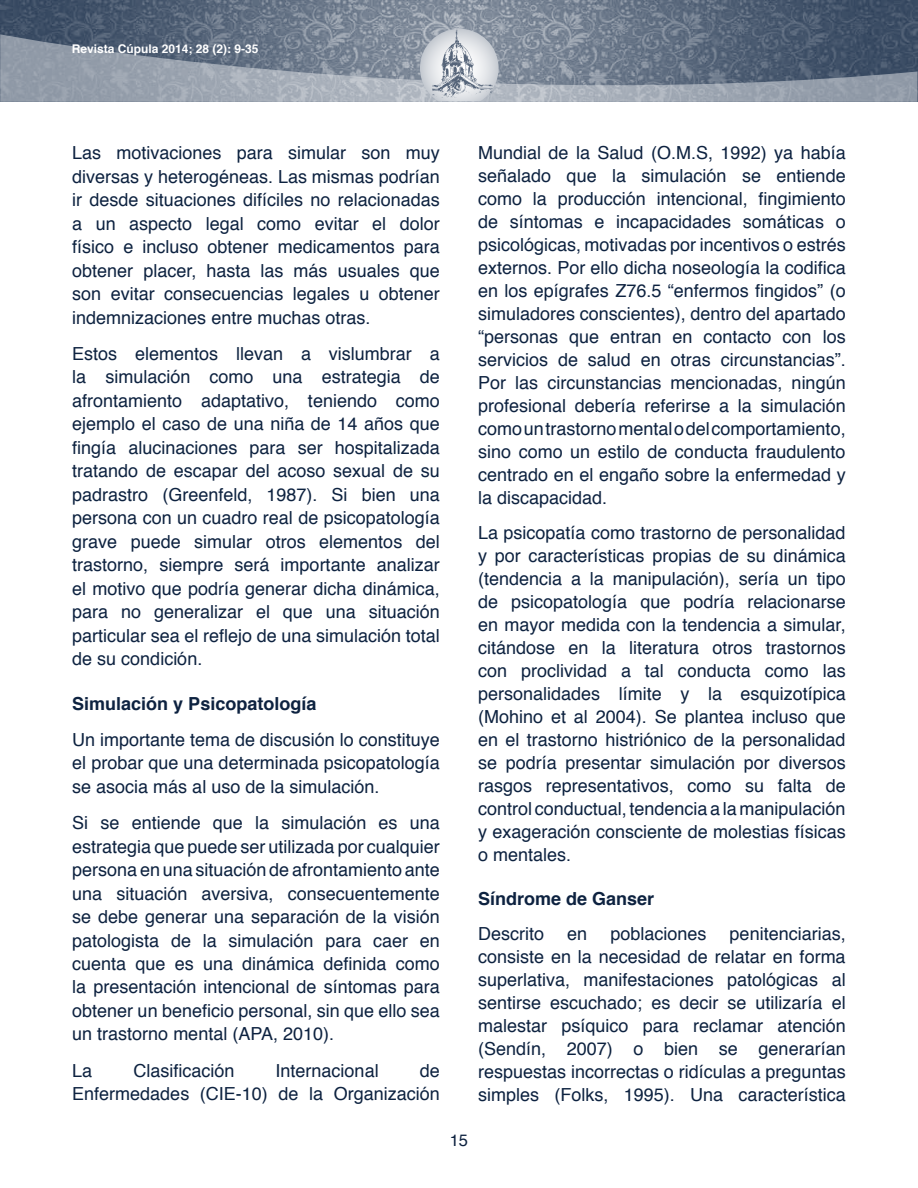
<style>
.page{position:relative;width:918px;height:1188px;background:#fff}
.page>*{position:absolute;margin:0;border:0;box-sizing:border-box;transform-origin:0 0}
.t1{font:18px/23px "Helvetica";color:#0d2240;text-align:justify}
.t2{font:700 18px "Helvetica";color:#0d2240}
.t3{font:16.5px "Helvetica";color:#0d2240}
.t4{font:700 12px "Helvetica";color:#fff}
</style>
<div class="page">
<img style="left:0;top:0;width:918px;height:102px">
<svg style="left:0;top:34px;width:918px;height:67px;background:#7d8898"></svg>
<svg style="left:420px;top:29px;width:79px;height:72px;background:#c0c6cd"></svg>
<p class="t4" style="left:72px;top:39px;width:188px">Revista Cúpula 2014; 28 (2): 9-35</p>
<p class="t1" style="left:72px;top:142px;width:369px;line-height:23.4px">Las motivaciones para simular son muy diversas y heterogéneas. Las mismas podrían ir desde situaciones difíciles no relacionadas a un aspecto legal como evitar el dolor físico e incluso obtener medicamentos para obtener placer, hasta las más usuales que son evitar consecuencias legales u obtener indemnizaciones entre muchas otras.</p>
<p class="t1" style="left:72px;top:342px;width:369px;line-height:23.4px">Estos elementos llevan a vislumbrar a la simulación como una estrategia de afrontamiento adaptativo, teniendo como ejemplo el caso de una niña de 14 años que fingía alucinaciones para ser hospitalizada tratando de escapar del acoso sexual de su padrastro (Greenfeld, 1987). Si bien una persona con un cuadro real de psicopatología grave puede simular otros elementos del trastorno, siempre será importante analizar el motivo que podría generar dicha dinámica, para no generalizar el que una situación particular sea el reflejo de una simulación total de su condición.</p>
<p class="t2" style="left:72px;top:689px;width:246px">Simulación y Psicopatología</p>
<p class="t1" style="left:72px;top:729px;width:369px;line-height:23.4px">Un importante tema de discusión lo constituye el probar que una determinada psicopatología se asocia más al uso de la simulación.</p>
<p class="t1" style="left:72px;top:812px;width:369px;line-height:23.4px">Si se entiende que la simulación es una estrategia que puede ser utilizada por cualquier persona en una situación de afrontamiento ante una situación aversiva, consecuentemente se debe generar una separación de la visión patologista de la simulación para caer en cuenta que es una dinámica definida como la presentación intencional de síntomas para obtener un beneficio personal, sin que ello sea un trastorno mental (APA, 2010).</p>
<p class="t1" style="left:72px;top:1059px;width:22px">La</p>
<p class="t1" style="left:133px;top:1059px;width:103px">Clasificación</p>
<p class="t1" style="left:276px;top:1059px;width:105px">Internacional</p>
<p class="t1" style="left:72px;top:1059px;width:369px;line-height:23.4px;text-align:right">de<br>Enfermedades (CIE-10) de la Organización</p>
<p class="t1" style="left:478px;top:142px;width:369px">Mundial de la Salud (O.M.S, 1992) ya había señalado que la simulación se entiende como la producción intencional, fingimiento de síntomas e incapacidades somáticas o psicológicas, motivadas por incentivos o estrés externos. Por ello dicha noseología la codifica en los epígrafes Z76.5 “enfermos fingidos” (o simuladores conscientes), dentro del apartado “personas que entran en contacto con los servicios de salud en otras circunstancias”.<br>Por las circunstancias mencionadas, ningún profesional debería referirse a la simulación como un trastorno mental o del comportamiento, sino como un estilo de conducta fraudulento centrado en el engaño sobre la enfermedad y la discapacidad.</p>
<p class="t1" style="left:478px;top:522px;width:369px">La psicopatía como trastorno de personalidad y por características propias de su dinámica (tendencia a la manipulación), sería un tipo de psicopatología que podría relacionarse en mayor medida con la tendencia a simular, citándose en la literatura otros trastornos con proclividad a tal conducta como las personalidades límite y la esquizotípica (Mohino et al 2004). Se plantea incluso que en el trastorno histriónico de la personalidad se podría presentar simulación por diversos rasgos representativos, como su falta de control conductual, tendencia a la manipulación y exageración consciente de molestias físicas o mentales.</p>
<p class="t2" style="left:478px;top:884px;width:178px">Síndrome de Ganser</p>
<p class="t1" style="left:478px;top:923px;width:68px">Descrito</p>
<p class="t1" style="left:567px;top:923px;width:22px">en</p>
<p class="t1" style="left:610px;top:923px;width:98px">poblaciones</p>
<p class="t1" style="left:478px;top:923px;width:369px;text-indent:252px">penitenciarias, consiste en la necesidad de relatar en forma superlativa, manifestaciones patológicas al sentirse escuchado; es decir se utilizaría el malestar psíquico para reclamar atención (Sendín, 2007) o bien se generarían respuestas incorrectas o ridículas a preguntas simples (Folks, 1995). Una característica</p>
<p class="t3" style="left:450px;top:1128px;width:20px">15</p>
</div>
